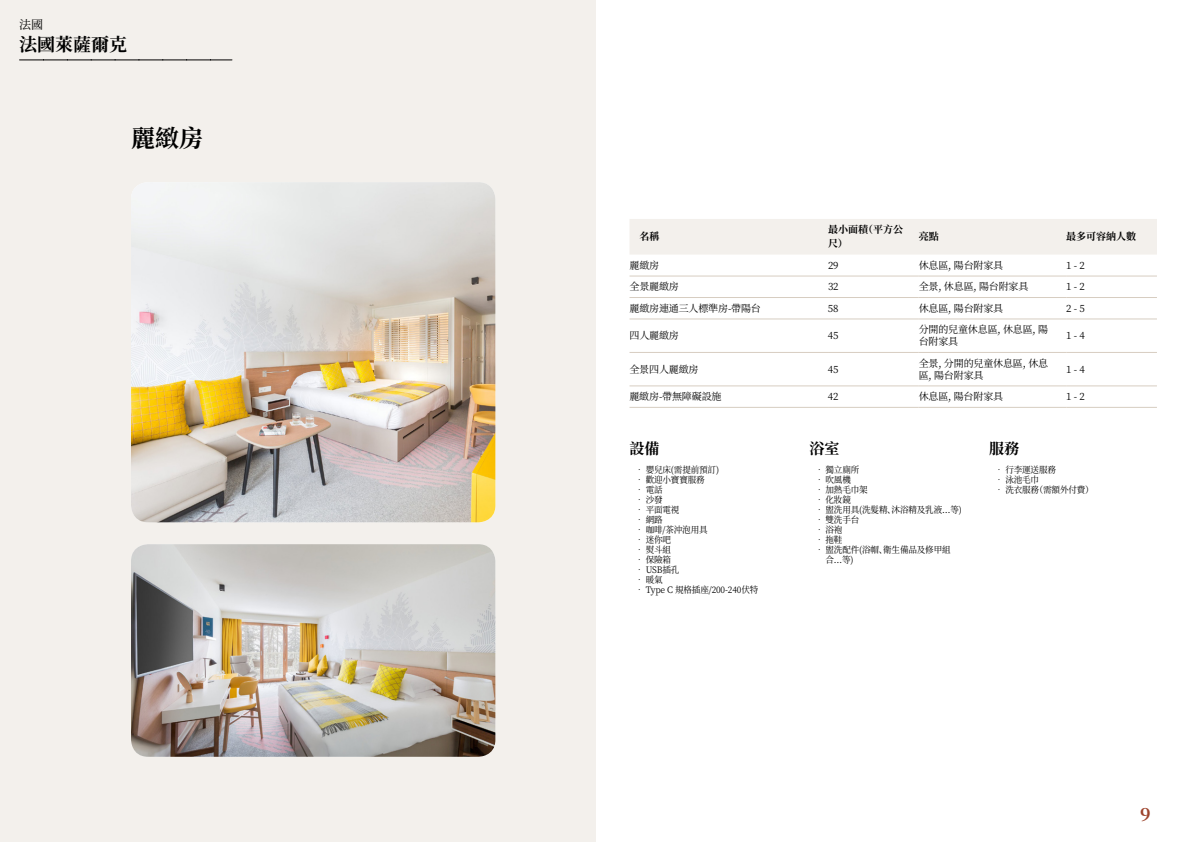
<style>
.page{position:relative;width:1191px;height:842px;background:#fff}
.page>*{position:absolute;margin:0;border:0;box-sizing:border-box;transform-origin:0 0}
.t1{font:700 24px "Noto Serif SC";color:#000}
.t2{font:700 18px "Noto Serif SC";color:#000}
.t3{font:700 18px "Noto Serif SC";color:#9d432c}
.t4{font:700 15px "Noto Serif SC";color:#000}
.t5{font:12px "Noto Serif SC";color:#000}
.t6{font:10px/12px "Noto Serif SC";letter-spacing:-.015em;color:#000}
.t7{font:700 10px/14px "Noto Serif SC";color:#000}
.t8{font:9px/10px "Noto Serif SC";letter-spacing:-.015em;color:#000;scale:.95 1}
</style>
<div class="page">
<div style="left:0;top:0;width:595px;height:842px;background:#f3f0ec"></div>
<img style="left:131px;top:182px;width:364px;height:340px">
<img style="left:131px;top:544px;width:364px;height:213px">
<svg style="left:20px;top:60px;width:212px;height:1px"></svg>
<div style="left:630px;top:219px;width:527px;height:36px;background:#f3f0ec"></div>
<hr style="left:629px;top:276px;width:199px;height:1px;background:#d7cdc1">
<hr style="left:828px;top:276px;width:90px;height:1px;background:#d7cdc1">
<hr style="left:918px;top:276px;width:148px;height:1px;background:#d7cdc1">
<hr style="left:1066px;top:276px;width:91px;height:1px;background:#d7cdc1">
<hr style="left:629px;top:297px;width:199px;height:1px;background:#d7cdc1">
<hr style="left:828px;top:297px;width:90px;height:1px;background:#d7cdc1">
<hr style="left:918px;top:297px;width:148px;height:1px;background:#d7cdc1">
<hr style="left:1066px;top:297px;width:91px;height:1px;background:#d7cdc1">
<hr style="left:629px;top:318px;width:199px;height:1px;background:#d7cdc1">
<hr style="left:828px;top:318px;width:90px;height:1px;background:#d7cdc1">
<hr style="left:918px;top:318px;width:148px;height:1px;background:#d7cdc1">
<hr style="left:1066px;top:318px;width:91px;height:1px;background:#d7cdc1">
<hr style="left:629px;top:352px;width:199px;height:1px;background:#d7cdc1">
<hr style="left:828px;top:352px;width:90px;height:1px;background:#d7cdc1">
<hr style="left:918px;top:352px;width:148px;height:1px;background:#d7cdc1">
<hr style="left:1066px;top:352px;width:91px;height:1px;background:#d7cdc1">
<hr style="left:629px;top:385px;width:199px;height:1px;background:#d7cdc1">
<hr style="left:828px;top:385px;width:90px;height:1px;background:#d7cdc1">
<hr style="left:918px;top:385px;width:148px;height:1px;background:#d7cdc1">
<hr style="left:1066px;top:385px;width:91px;height:1px;background:#d7cdc1">
<hr style="left:629px;top:407px;width:199px;height:1px;background:#d7cdc1">
<hr style="left:828px;top:407px;width:90px;height:1px;background:#d7cdc1">
<hr style="left:918px;top:407px;width:148px;height:1px;background:#d7cdc1">
<hr style="left:1066px;top:407px;width:91px;height:1px;background:#d7cdc1">
<h3 class="t5" style="left:19px;top:17px;width:25px">法國</h3>
<h2 class="t2" style="left:19px;top:34px;width:110px">法國萊薩爾克</h2>
<h1 class="t1" style="left:131px;top:124px;width:73px">麗緻房</h1>
<p class="t7" style="left:639px;top:230px;width:21px">名稱</p>
<p class="t7" style="left:828px;top:223px;width:76px">最小面積（平方公尺）</p>
<p class="t7" style="left:918px;top:230px;width:21px">亮點</p>
<p class="t7" style="left:1066px;top:230px;width:71px">最多可容納人數</p>
<p class="t6" style="left:629px;top:259px;width:31px">麗緻房</p>
<p class="t6" style="left:828px;top:259px;width:12px">29</p>
<p class="t6" style="left:918px;top:259px;width:86px">休息區, 陽台附家具</p>
<p class="t6" style="left:1066px;top:259px;width:20px">1 - 2</p>
<p class="t6" style="left:629px;top:281px;width:51px">全景麗緻房</p>
<p class="t6" style="left:828px;top:281px;width:12px">32</p>
<p class="t6" style="left:918px;top:281px;width:111px">全景, 休息區, 陽台附家具</p>
<p class="t6" style="left:1066px;top:281px;width:20px">1 - 2</p>
<p class="t6" style="left:629px;top:302px;width:133px">麗緻房連通三人標準房-帶陽台</p>
<p class="t6" style="left:828px;top:302px;width:12px">58</p>
<p class="t6" style="left:918px;top:302px;width:86px">休息區, 陽台附家具</p>
<p class="t6" style="left:1066px;top:302px;width:20px">2 - 5</p>
<p class="t6" style="left:629px;top:330px;width:51px">四人麗緻房</p>
<p class="t6" style="left:828px;top:330px;width:12px">45</p>
<p class="t6" style="left:918px;top:324px;width:131px">分開的兒童休息區, 休息區, 陽台附家具</p>
<p class="t6" style="left:1066px;top:330px;width:20px">1 - 4</p>
<p class="t6" style="left:629px;top:363px;width:71px">全景四人麗緻房</p>
<p class="t6" style="left:828px;top:363px;width:12px">45</p>
<p class="t6" style="left:918px;top:357px;width:131px">全景, 分開的兒童休息區, 休息區, 陽台附家具</p>
<p class="t6" style="left:1066px;top:363px;width:20px">1 - 4</p>
<p class="t6" style="left:629px;top:391px;width:94px">麗緻房-帶無障礙設施</p>
<p class="t6" style="left:828px;top:391px;width:12px">42</p>
<p class="t6" style="left:918px;top:391px;width:86px">休息區, 陽台附家具</p>
<p class="t6" style="left:1066px;top:391px;width:20px">1 - 2</p>
<h3 class="t4" style="left:629px;top:440px;width:31px">設備</h3>
<p class="t8" style="left:635px;top:465px;width:90px">• 嬰兒床(需提前預訂)</p>
<p class="t8" style="left:635px;top:475px;width:75px">• 歡迎小寶寶服務</p>
<p class="t8" style="left:635px;top:485px;width:30px">• 電話</p>
<p class="t8" style="left:635px;top:495px;width:30px">• 沙發</p>
<p class="t8" style="left:635px;top:505px;width:48px">• 平面電視</p>
<p class="t8" style="left:635px;top:515px;width:30px">• 網路</p>
<p class="t8" style="left:635px;top:525px;width:78px">• 咖啡/茶沖泡用具</p>
<p class="t8" style="left:635px;top:535px;width:39px">• 迷你吧</p>
<p class="t8" style="left:635px;top:545px;width:39px">• 熨斗組</p>
<p class="t8" style="left:635px;top:555px;width:39px">• 保險箱</p>
<p class="t8" style="left:635px;top:565px;width:48px">• USB插孔</p>
<p class="t8" style="left:635px;top:575px;width:30px">• 暖氣</p>
<p class="t8" style="left:635px;top:585px;width:131px">• Type C 規格插座/200-240伏特</p>
<h3 class="t4" style="left:809px;top:440px;width:31px">浴室</h3>
<p class="t8" style="left:815px;top:465px;width:48px">• 獨立廁所</p>
<p class="t8" style="left:815px;top:475px;width:39px">• 吹風機</p>
<p class="t8" style="left:815px;top:485px;width:57px">• 加熱毛巾架</p>
<p class="t8" style="left:815px;top:495px;width:39px">• 化妝鏡</p>
<p class="t8" style="left:815px;top:505px;width:156px">• 盥洗用具(洗髮精、沐浴精及乳液…等)</p>
<p class="t8" style="left:815px;top:515px;width:48px">• 雙洗手台</p>
<p class="t8" style="left:815px;top:525px;width:30px">• 浴袍</p>
<p class="t8" style="left:815px;top:535px;width:30px">• 拖鞋</p>
<p class="t8" style="left:825px;top:545px;width:133px;text-indent:-10px">• 盥洗配件(浴帽、衛生備品及修甲組合…等)</p>
<h3 class="t4" style="left:989px;top:440px;width:31px">服務</h3>
<p class="t8" style="left:994px;top:465px;width:66px">• 行李運送服務</p>
<p class="t8" style="left:994px;top:475px;width:48px">• 泳池毛巾</p>
<p class="t8" style="left:994px;top:485px;width:105px">• 洗衣服務（需額外付費）</p>
<h2 class="t3" style="left:1140px;top:804px;width:12px">9</h2>
</div>
